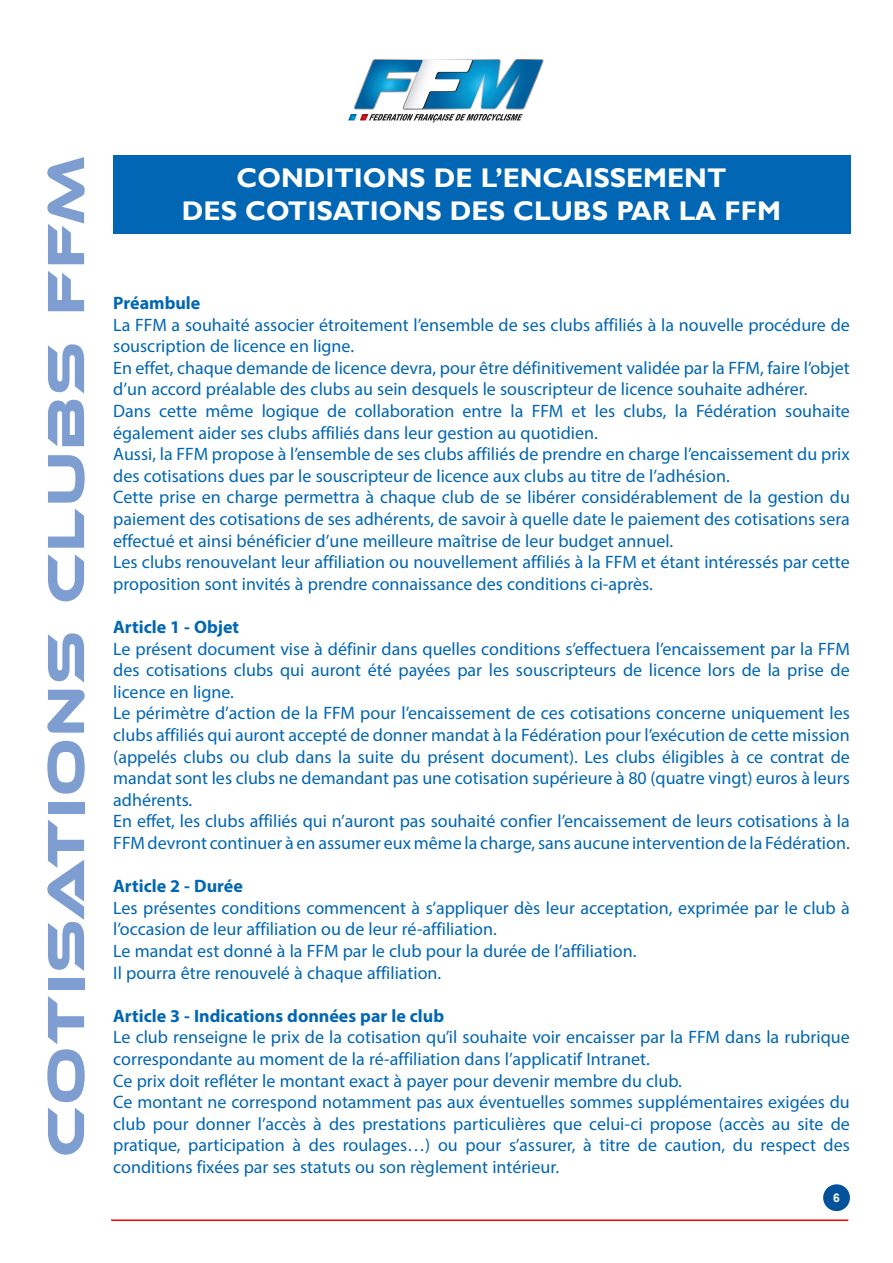
<style>
.page{position:relative;width:893px;height:1263px;background:#fff}
.page>*{position:absolute;margin:0;border:0;box-sizing:border-box;transform-origin:0 0}
.Normal_e{font:54px "Ethnocentric Rg";letter-spacing:.05em;color:#7e9ed2}
.t1{font:700 27px "Gill Sans";color:#fff}
.Normal_e-2{font:18px/21.6px "Myriad Pro";color:#0166b3}
.Normal_e-3{font:700 18px "Myriad Pro";color:#0166b3}
.t2{font:700 12px "Arial";color:#fff}
</style>
<div class="page">
<svg style="left:348px;top:59px;width:196px;height:63px"></svg>
<div style="left:823px;top:1184px;width:27px;height:27px;background:#01519b;border-radius:50%"></div>
<div style="left:113px;top:155px;width:737px;height:79px;background:#0166b3"></div>
<hr style="left:111px;top:1219px;width:737px;height:2px;background:#f00">
<p class="Normal_e" style="left:33px;top:1157px;width:1002px;rotate:-90deg">cotisations clubs FFM</p>
<p class="t1" style="left:237px;top:162px;width:491px">CONDITIONS DE L’ENCAISSEMENT</p>
<p class="t1" style="left:182px;top:194px;width:601px">DES COTISATIONS DES CLUBS PAR LA FFM</p>
<p class="Normal_e-3" style="left:113px;top:291px;width:89px">Préambule</p>
<p class="Normal_e-2" style="left:113px;top:313px;width:738px">La FFM a souhaité associer étroitement l’ensemble de ses clubs affiliés à la nouvelle procédure de souscription de licence en ligne.</p>
<p class="Normal_e-2" style="left:113px;top:357px;width:738px">En effet, chaque demande de licence devra, pour être définitivement validée par la FFM, faire l’objet d’un accord préalable des clubs au sein desquels le souscripteur de licence souhaite adhérer.</p>
<p class="Normal_e-2" style="left:113px;top:400px;width:738px">Dans cette même logique de collaboration entre la FFM et les clubs, la Fédération souhaite également aider ses clubs affiliés dans leur gestion au quotidien.</p>
<p class="Normal_e-2" style="left:113px;top:443px;width:738px">Aussi, la FFM propose à l’ensemble de ses clubs affiliés de prendre en charge l’encaissement du prix des cotisations dues par le souscripteur de licence aux clubs au titre de l’adhésion.</p>
<p class="Normal_e-2" style="left:113px;top:486px;width:738px;text-align:justify">Cette prise en charge permettra à chaque club de se libérer considérablement de la gestion du paiement des cotisations de ses adhérents, de savoir à quelle date le paiement des cotisations sera effectué et ainsi bénéficier d’une meilleure maîtrise de leur budget annuel.</p>
<p class="Normal_e-2" style="left:113px;top:551px;width:738px">Les clubs renouvelant leur affiliation ou nouvellement affiliés à la FFM et étant intéressés par cette proposition sont invités à prendre connaissance des conditions ci-après.</p>
<p class="Normal_e-3" style="left:113px;top:615px;width:127px">Article 1 - Objet</p>
<p class="Normal_e-2" style="left:113px;top:637px;width:738px;text-align:justify">Le présent document vise à définir dans quelles conditions s’effectuera l’encaissement par la FFM des cotisations clubs qui auront été payées par les souscripteurs de licence lors de la prise de licence en ligne.</p>
<p class="Normal_e-2" style="left:113px;top:702px;width:738px;text-align:justify">Le périmètre d’action de la FFM pour l’encaissement de ces cotisations concerne uniquement les clubs affiliés qui auront accepté de donner mandat à la Fédération pour l’exécution de cette mission (appelés clubs ou club dans la suite du présent document). Les clubs éligibles à ce contrat de mandat sont les clubs ne demandant pas une cotisation supérieure à 80 (quatre vingt) euros à leurs adhérents.</p>
<p class="Normal_e-2" style="left:113px;top:810px;width:738px">En effet, les clubs affiliés qui n’auront pas souhaité confier l’encaissement de leurs cotisations à la<br>FFM devront continuer à en assumer eux même la charge, sans aucune intervention de la Fédération.</p>
<p class="Normal_e-3" style="left:113px;top:874px;width:131px">Article 2 - Durée</p>
<p class="Normal_e-2" style="left:113px;top:897px;width:738px">Les présentes conditions commencent à s’appliquer dès leur acceptation, exprimée par le club à l’occasion de leur affiliation ou de leur ré-affiliation.</p>
<p class="Normal_e-2" style="left:113px;top:940px;width:525px">Le mandat est donné à la FFM par le club pour la durée de l’affiliation.</p>
<p class="Normal_e-2" style="left:113px;top:961px;width:330px">Il pourra être renouvelé à chaque affiliation.</p>
<p class="Normal_e-3" style="left:113px;top:1004px;width:332px">Article 3 - Indications données par le club</p>
<p class="Normal_e-2" style="left:113px;top:1026px;width:738px">Le club renseigne le prix de la cotisation qu’il souhaite voir encaisser par la FFM dans la rubrique correspondante au moment de la ré-affiliation dans l’applicatif Intranet.</p>
<p class="Normal_e-2" style="left:113px;top:1069px;width:570px">Ce prix doit refléter le montant exact à payer pour devenir membre du club.</p>
<p class="Normal_e-2" style="left:113px;top:1091px;width:738px;text-align:justify">Ce montant ne correspond notamment pas aux éventuelles sommes supplémentaires exigées du club pour donner l’accès à des prestations particulières que celui-ci propose (accès au site de pratique, participation à des roulages…) ou pour s’assurer, à titre de caution, du respect des conditions fixées par ses statuts ou son règlement intérieur.</p>
<p class="t2" style="left:833px;top:1189px;width:8px">6</p>
</div>
